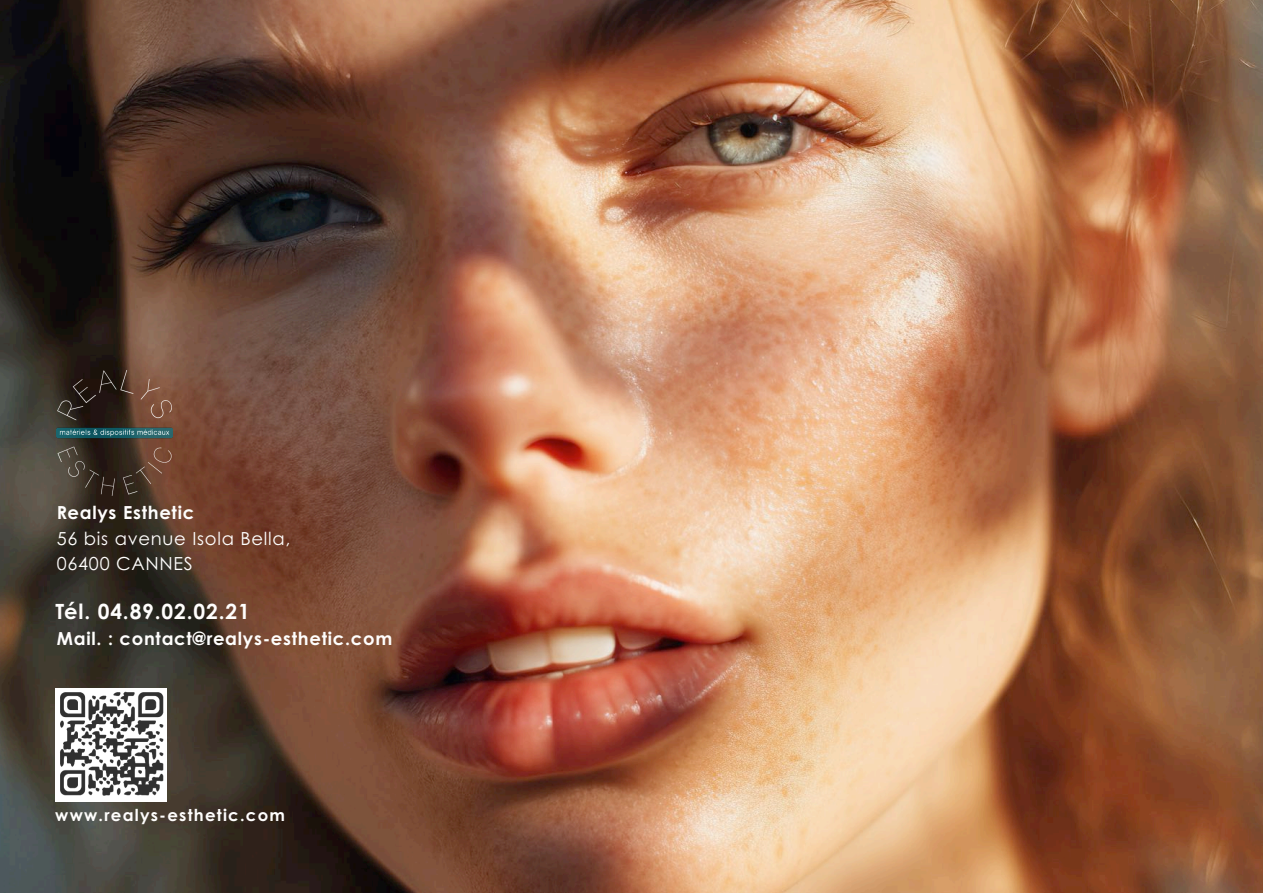
<style>
.page{position:relative;width:1263px;height:893px;background:#fff}
.page>*{position:absolute;margin:0;border:0;box-sizing:border-box;transform-origin:0 0}
.t1{font:700 21px "Century Gothic Pro";letter-spacing:.04em;color:#fffefd}
.t2{font:700 18px "Century Gothic Pro";letter-spacing:.04em;color:#fffefd}
.t3{font:18px/25.5px "Century Gothic Pro";letter-spacing:.04em;color:#fffefd}
.t4{font:700 16.5px "Century Gothic Pro";letter-spacing:.075em;color:#fffefd}
</style>
<div class="page">
<img style="left:0;top:0;width:1263px;height:893px">
<img style="left:56px;top:688px;width:111px;height:113px">
<img style="left:57px;top:370px;width:115px;height:126px">
<p class="t2" style="left:57px;top:501px;width:139px">Realys Esthetic</p>
<p class="t3" style="left:57px;top:525px;width:235px">56 bis avenue Isola Bella,<br>06400 CANNES</p>
<p class="t1" style="left:56px;top:598px;width:196px">Tél. 04.89.02.02.21</p>
<p class="t2" style="left:57px;top:627px;width:337px">Mail. : contact@realys-esthetic.com</p>
<p class="t4" style="left:55px;top:804px;width:231px">www.realys-esthetic.com</p>
</div>
